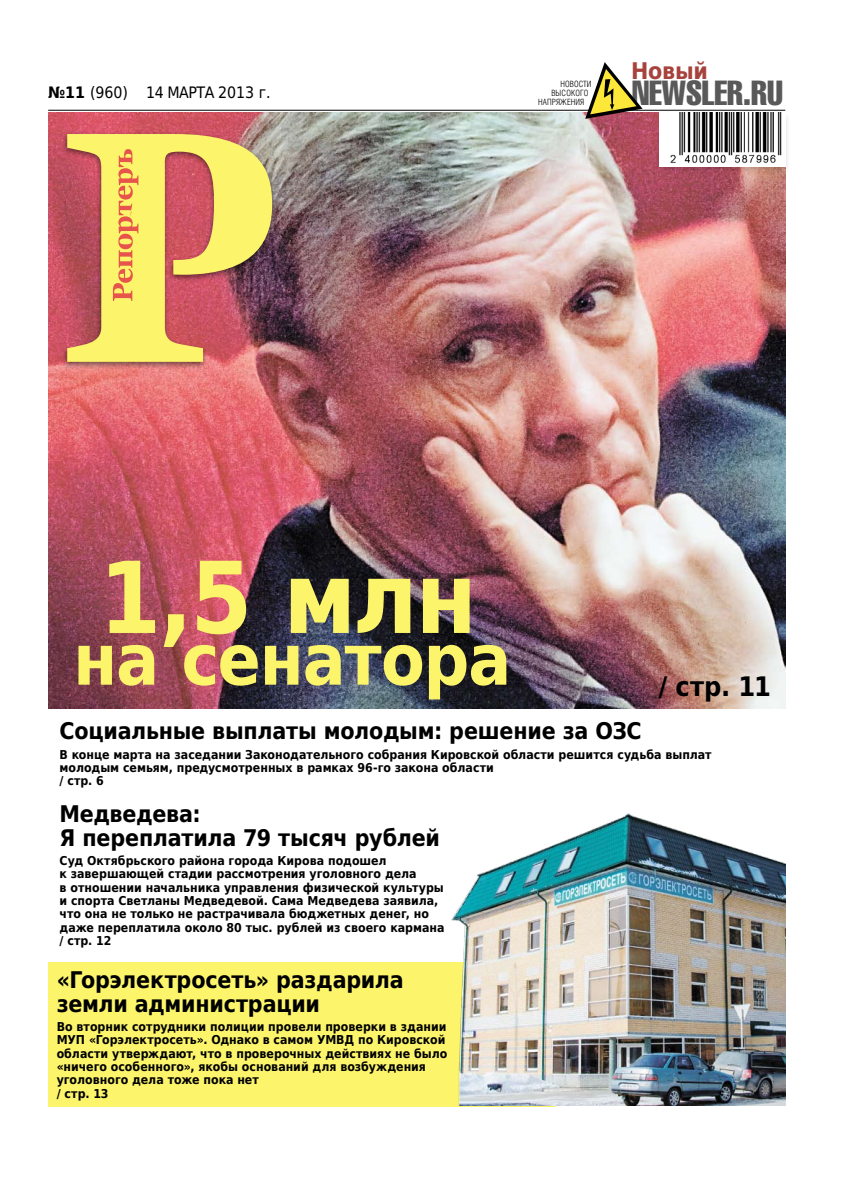
<style>
.page{position:relative;width:842px;height:1191px;background:#fff}
.page>*{position:absolute;margin:0;border:0;box-sizing:border-box;transform-origin:0 0}
.t1{font:700 99px "DejaVu Sans Condensed";color:#fcf56c}
.t2{font:700 71px "DejaVu Sans Condensed";letter-spacing:-.015em;color:#fcf56c}
.t3{font:34.2px "Helios Compressed";color:#595959}
.t4{font:700 26.9px "DejaVu Sans Condensed";color:#000}
.t5{font:700 23px/24px "DejaVu Sans Condensed";letter-spacing:-.01em;color:#000}
.t6{font:700 23px "DejaVu Sans Condensed";letter-spacing:-.01em;color:#a7423c}
.t7{font:15.8px "DejaVu Sans Condensed";letter-spacing:-.015em;color:#000}
.t8{font:700 12.3px/13.4px "DejaVu Sans Condensed";color:#000}
.t9{font:300 8.6px "Helios Cond";letter-spacing:.015em;color:#000}
.s1{font-weight:700}
</style>
<div class="page">
<img style="left:48px;top:112px;width:738px;height:596px">
<div style="left:48px;top:962px;width:508px;height:144px;background:#fcf56c"></div>
<hr style="left:48px;top:110px;width:737px;height:1px;background:#000">
<svg style="left:585px;top:62px;width:57px;height:57px"></svg>
<div style="left:62px;top:131px;width:226px;height:246px;background:#000;opacity:.5"></div>
<svg style="left:67px;top:134px;width:205px;height:228px"></svg>
<svg style="left:113px;top:149px;width:25px;height:152px"></svg>
<div style="left:654px;top:110px;width:141px;height:69px;background:#000;opacity:.15"></div>
<img style="left:659px;top:112px;width:126px;height:54px">
<img style="left:451px;top:813px;width:334px;height:292px">
<h3 class="t6" style="left:631px;top:52px;width:78px">Новый</h3>
<p class="t7" style="left:48px;top:79px;width:224px"><span class="s1">№11</span> (960) 14 марта 2013 г.</p>
<h3 class="t3" style="left:632px;top:75px;width:152px">NEWSLER.RU</h3>
<p class="t9" style="left:560px;top:79px;width:33px">Новости</p>
<p class="t9" style="left:551px;top:88px;width:39px">высокого</p>
<p class="t9" style="left:538px;top:97px;width:48px">напряжения</p>
<h1 class="t1" style="left:99px;top:516px;width:379px">1,5 млн</h1>
<h2 class="t2" style="left:73px;top:601px;width:440px">на сенатора</h2>
<h3 class="t4" style="left:658px;top:664px;width:114px">/ стр. 11</h3>
<h3 class="t5" style="left:60px;top:718px;width:584px">Социальные выплаты молодым: решение за ОЗС</h3>
<p class="t8" style="left:60px;top:747px;width:654px">В конце марта на заседании Законодательного собрания Кировской области решится судьба выплат молодым семьям, предусмотренных в рамках 96-го закона области<br>/ стр. 6</p>
<h3 class="t5" style="left:60px;top:801px;width:382px">Медведева:<br>Я переплатила 79 тысяч рублей</h3>
<p class="t8" style="left:60px;top:853px;width:387px">Суд Октябрьского района города Кирова подошел<br>к завершающей стадии рассмотрения уголовного дела<br>в отношении начальника управления физической культуры и спорта Светланы Медведевой. Сама Медведева заявила, что она не только не растрачивала бюджетных денег, но даже переплатила около 80 тыс. рублей из своего кармана / стр. 12</p>
<h3 class="t5" style="left:57px;top:967px;width:349px">«Горэлектросеть» раздарила земли администрации</h3>
<p class="t8" style="left:57px;top:1019px;width:392px">Во вторник сотрудники полиции провели проверки в здании МУП «Горэлектросеть». Однако в самом УМВД по Кировской области утверждают, что в проверочных действиях не было «ничего особенного», якобы оснований для возбуждения уголовного дела тоже пока нет<br>/ стр. 13</p>
</div>
